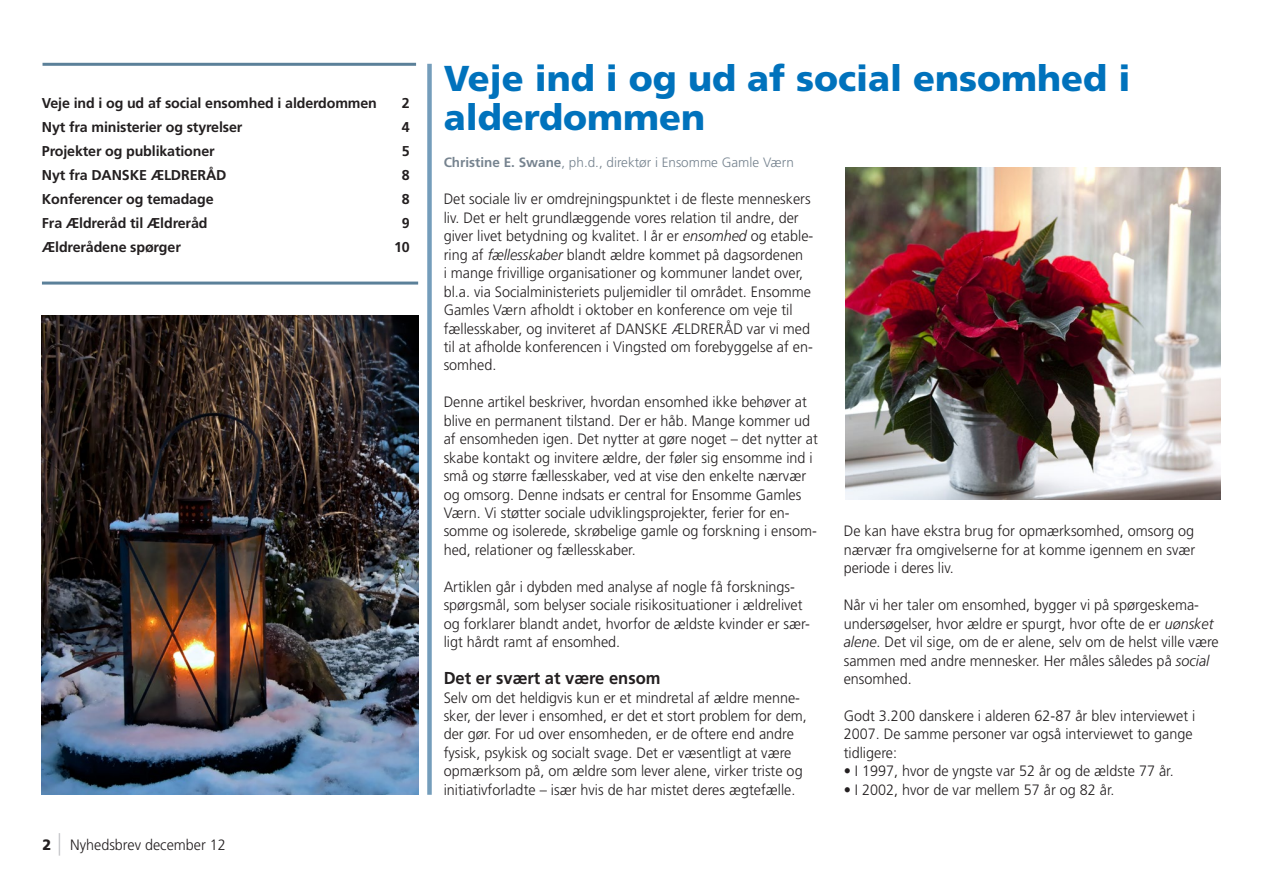
<style>
.page{position:relative;width:1263px;height:893px;background:#fff}
.page>*{position:absolute;margin:0;border:0;box-sizing:border-box;transform-origin:0 0}
.t1{font:900 36px/39px "Frutiger LT Std";color:#0072bc}
.t2{font:700 17.25px "Frutiger LT Std";color:#231f20;scale:.96 1}
.t3{font:300 15px/18.5px "Frutiger LT Std";color:#231f20;scale:.96 1}
.t4{font:700 14.25px "Frutiger LT Std";letter-spacing:-.01em;color:#231f20}
.t5{font:700 14.25px "Frutiger";letter-spacing:-.01em;color:#231f20}
.t6{font:300 13.5px "Frutiger LT Std";color:#76838f}
.s1{font-weight:900}
.s2{font-stretch:condensed;font-size:22.5px;color:#bcbdc0}
.s3{font-weight:700}
.s4{font-style:italic}
</style>
<div class="page">
<img style="left:845px;top:167px;width:375px;height:333px">
<img style="left:42px;top:315px;width:377px;height:480px">
<div style="left:427px;top:64px;width:5px;height:731px;background:#749dbb"></div>
<hr style="left:42px;top:282px;width:376px;height:3px;background:#5b8099">
<hr style="left:43px;top:63px;width:373px;height:3px;background:#5b8099">
<p class="t4" style="left:42px;top:95px;width:336px">Veje ind i og ud af social ensomhed i alderdommen</p>
<p class="t4" style="left:402px;top:95px;width:9px">2</p>
<p class="t4" style="left:42px;top:119px;width:202px">Nyt fra ministerier og styrelser</p>
<p class="t4" style="left:402px;top:119px;width:9px">4</p>
<p class="t4" style="left:42px;top:143px;width:174px">Projekter og publikationer</p>
<p class="t4" style="left:402px;top:143px;width:9px">5</p>
<p class="t5" style="left:42px;top:167px;width:186px">Nyt fra DANSKE ÆLDRERÅD</p>
<p class="t5" style="left:402px;top:167px;width:9px">8</p>
<p class="t5" style="left:42px;top:191px;width:173px">Konferencer og temadage</p>
<p class="t5" style="left:402px;top:191px;width:9px">8</p>
<p class="t5" style="left:42px;top:215px;width:167px">Fra Ældreråd til Ældreråd</p>
<p class="t5" style="left:402px;top:215px;width:9px">9</p>
<p class="t5" style="left:42px;top:239px;width:140px">Ældrerådene spørger</p>
<p class="t5" style="left:394px;top:239px;width:17px">10</p>
<p class="t3" style="left:43px;top:836px;width:193px"><span class="s1">2</span> <span class="s2">|</span> Nyhedsbrev december 12</p>
<h1 class="t1" style="left:444px;top:59px;width:688px">Veje ind i og ud af social ensomhed i alderdommen</h1>
<p class="t6" style="left:444px;top:155px;width:352px"><span class="s3">Christine E. Swane</span>, ph.d., direktør i Ensomme Gamle Værn</p>
<p class="t3" style="left:444px;top:190px;width:387px">Det sociale liv er omdrejningspunktet i de fleste menneskers liv. Det er helt grundlæggende vores relation til andre, der giver livet betydning og kvalitet. I år er <span class="s4">ensomhed</span> og etable&shy;ring af <span class="s4">fællesskaber</span> blandt ældre kommet på dagsordenen<br>i mange frivillige organisationer og kommuner landet over, bl.a. via Socialministeriets puljemidler til området. Ensomme Gamles Værn afholdt i oktober en konference om veje til fællesskaber, og inviteret af DANSKE ÆLDRERÅD var vi med til at afholde konferencen i Vingsted om forebyggelse af en&shy;somhed.</p>
<p class="t3" style="left:444px;top:393px;width:391px">Denne artikel beskriver, hvordan ensomhed ikke behøver at blive en permanent tilstand. Der er håb. Mange kommer ud af ensomheden igen. Det nytter at gøre noget – det nytter at skabe kontakt og invitere ældre, der føler sig ensomme ind i små og større fællesskaber, ved at vise den enkelte nærvær og omsorg. Denne indsats er central for Ensomme Gamles Værn. Vi støtter sociale udviklingsprojekter, ferier for en&shy;somme og isolerede, skrøbelige gamle og forskning i ensom&shy;hed, relationer og fællesskaber.</p>
<p class="t3" style="left:444px;top:578px;width:383px">Artiklen går i dybden med analyse af nogle få forsknings&shy;spørgsmål, som belyser sociale risikosituationer i ældrelivet og forklarer blandt andet, hvorfor de ældste kvinder er sær&shy;ligt hårdt ramt af ensomhed.</p>
<p class="t2" style="left:444px;top:668px;width:227px">Det er svært at være ensom</p>
<p class="t3" style="left:444px;top:688px;width:380px">Selv om det heldigvis kun er et mindretal af ældre menne&shy;sker, der lever i ensomhed, er det et stort problem for dem, der gør. For ud over ensomheden, er de oftere end andre fysisk, psykisk og socialt svage. Det er væsentligt at være opmærksom på, om ældre som lever alene, virker triste og initiativforladte – især hvis de har mistet deres ægtefælle.</p>
<p class="t3" style="left:844px;top:522px;width:368px;text-align:justify">De kan have ekstra brug for opmærksomhed, omsorg og nærvær fra omgivelserne for at komme igennem en svær periode i deres liv.</p>
<p class="t3" style="left:844px;top:596px;width:392px">Når vi her taler om ensomhed, bygger vi på spørgeskema&shy;undersøgelser, hvor ældre er spurgt, hvor ofte de er <span class="s4">uønsket alene</span>. Det vil sige, om de er alene, selv om de helst ville være sammen med andre mennesker. Her måles således på <span class="s4">social </span>ensomhed.</p>
<p class="t3" style="left:844px;top:707px;width:368px">Godt 3.200 danskere i alderen 62-87 år blev interviewet i<br>2007. De samme personer var også interviewet to gange tidligere:</p>
<p class="t3" style="left:844px;top:762px;width:345px">• I 1997, hvor de yngste var 52 år og de ældste 77 år.</p>
<p class="t3" style="left:844px;top:781px;width:284px">• I 2002, hvor de var mellem 57 år og 82 år.</p>
</div>
